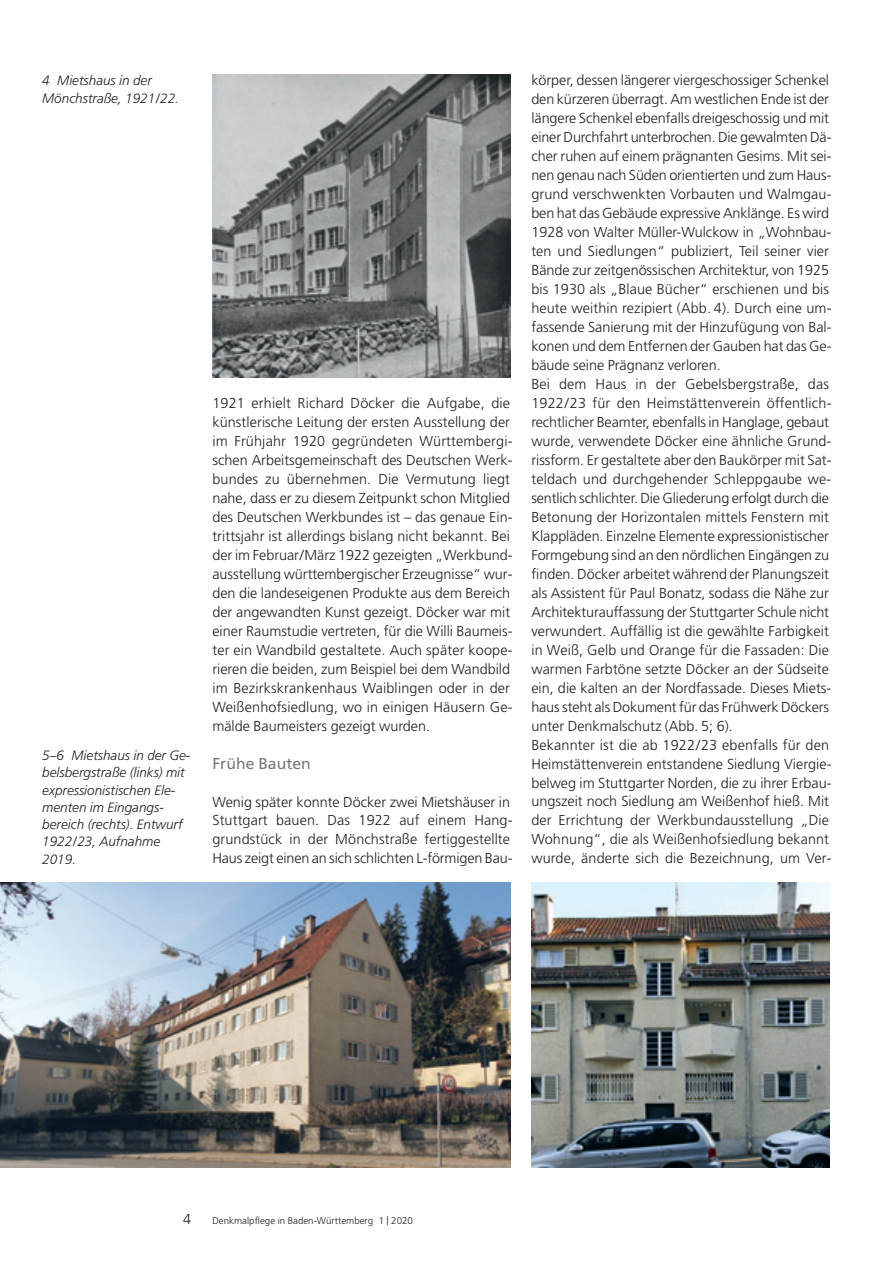
<style>
.page{position:relative;width:893px;height:1263px;background:#fff}
.page>*{position:absolute;margin:0;border:0;box-sizing:border-box;transform-origin:0 0}
.t1{font:15.75px "Frutiger";color:#76787b}
.t2{font:300 14.4px/19px "Frutiger";color:#231f20}
.t3{font:italic 300 13.5px/17.2px "Frutiger";color:#231f20}
.t4{font:300 9.75px "Frutiger";color:#231f20}
.s1{font-size:12px}
</style>
<div class="page">
<img style="left:212px;top:74px;width:298px;height:304px">
<img style="left:0;top:882px;width:510px;height:285px">
<img style="left:531px;top:882px;width:298px;height:286px">
<p class="t3" style="left:42px;top:73px;width:138px">4 Mietshaus in der<br>Mönchstraße, 1921/22.</p>
<p class="t3" style="left:42px;top:748px;width:150px">5–6 Mietshaus in der Ge&shy;belsbergstraße (links) mit expressionistischen Ele&shy;menten im Eingangs - bereich (rechts). Entwurf<br>1922/23, Aufnahme<br>2019.</p>
<p class="t2" style="left:212px;top:394px;width:302px">1921 erhielt Richard Döcker die Aufgabe, die künstlerische Leitung der ersten Ausstellung der im Frühjahr 1920 gegründeten Württembergi&shy;schen Arbeitsgemeinschaft des Deutschen Werk&shy;bundes zu übernehmen. Die Vermutung liegt nahe, dass er zu diesem Zeitpunkt schon Mitglied des Deutschen Werkbundes ist – das genaue Ein&shy;trittsjahr ist allerdings bislang nicht bekannt. Bei der im Februar/ März 1922 gezeigten „Werkbund - ausstellung württembergischer Erzeugnisse“ wur&shy;den die landeseigenen Produkte aus dem Bereich der angewandten Kunst gezeigt. Döcker war mit einer Raumstudie vertreten, für die Willi Baumeis&shy;ter ein Wandbild gestaltete. Auch später koope&shy;rieren die beiden, zum Beispiel bei dem Wandbild im Bezirkskrankenhaus Waiblingen oder in der Weißenhofsiedlung, wo in einigen Häusern Ge&shy;mälde Baumeisters gezeigt wurden.</p>
<p class="t1" style="left:212px;top:757px;width:100px">Frühe Bauten</p>
<p class="t2" style="left:212px;top:793px;width:302px">Wenig später konnte Döcker zwei Mietshäuser in Stuttgart bauen. Das 1922 auf einem Hang&shy;grundstück in der Mönchstraße fertiggestellte Haus zeigt einen an sich schlichten L-förmigen Bau-</p>
<p class="t2" style="left:531px;top:72px;width:302px">körper, dessen längerer viergeschossiger Schenkel den kürzeren überragt. Am westlichen Ende ist der längere Schenkel ebenfalls dreigeschossig und mit einer Durchfahrt unterbrochen. Die gewalmten Dä&shy;cher ruhen auf einem prägnanten Gesims. Mit sei&shy;nen genau nach Süden orientierten und zum Haus&shy;grund verschwenkten Vorbauten und Walmgau&shy;ben hat das Gebäude expressive Anklänge. Es wird 1928 von Walter Müller-Wulckow in „Wohnbau&shy;ten und Siedlungen“ publiziert, Teil seiner vier Bände zur zeitgenössischen Architektur, von 1925 bis 1930 als „Blaue Bücher“ erschienen und bis heute weithin rezipiert (Abb. 4). Durch eine um&shy;fassende Sanierung mit der Hinzufügung von Bal&shy;konen und dem Entfernen der Gauben hat das Ge&shy;bäude seine Prägnanz verloren.<br>Bei dem Haus in der Gebelsbergstraße, das 1922/23 für den Heimstättenverein öffentlich&shy;rechtlicher Beamter, ebenfalls in Hanglage, gebaut wurde, verwendete Döcker eine ähnliche Grund&shy;rissform. Er gestaltete aber den Baukörper mit Sat&shy;teldach und durchgehender Schleppgaube we&shy;sentlich schlichter. Die Gliederung erfolgt durch die Betonung der Horizontalen mittels Fenstern mit Klappläden. Einzelne Elemente expressionistischer Formgebung sind an den nördlichen Eingängen zu finden. Döcker arbeitet während der Planungszeit als Assistent für Paul Bonatz, sodass die Nähe zur Architekturauffassung der Stuttgarter Schule nicht verwundert. Auffällig ist die gewählte Farbigkeit in Weiß, Gelb und Orange für die Fassaden: Die warmen Farbtöne setzte Döcker an der Südseite ein, die kalten an der Nordfassade. Dieses Miets&shy;haus steht als Dokument für das Frühwerk Döckers unter Denkmalschutz (Abb. 5; 6).<br>Bekannter ist die ab 1922/23 ebenfalls für den Heimstättenverein entstandene Siedlung Viergie&shy;belweg im Stuttgarter Norden, die zu ihrer Erbau&shy;ungszeit noch Siedlung am Weißenhof hieß. Mit der Errichtung der Werkbundausstellung „Die Wohnung“, die als Weißenhofsiedlung bekannt wurde, änderte sich die Bezeichnung, um Ver-</p>
<p class="t2" style="left:183px;top:1211px;width:10px">4</p>
<p class="t4" style="left:212px;top:1217px;width:202px">Denkmalpflege in Baden-Württemberg 1 <span class="s1">|</span> 2020</p>
</div>
